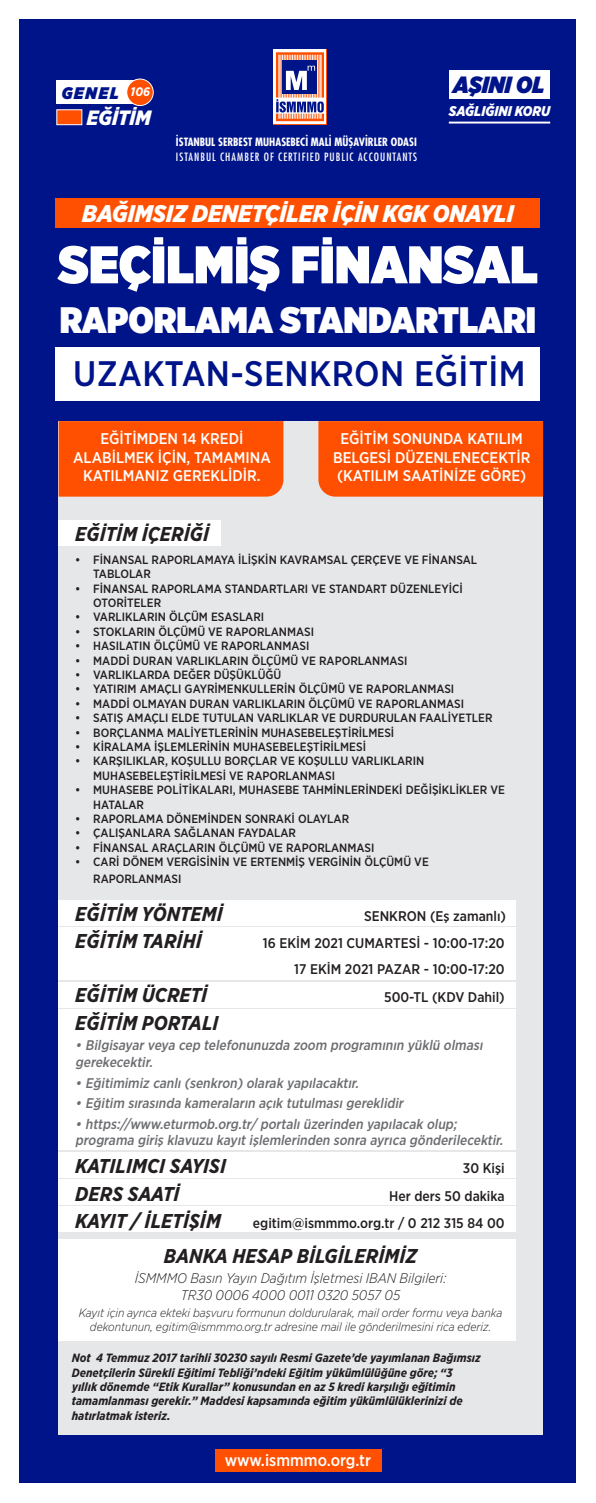
<style>
.page{position:relative;width:596px;height:1503px;background:#fff}
.page>*{position:absolute;margin:0;border:0;box-sizing:border-box;transform-origin:0 0}
.t1{font:900 52.8px "Gotham Narrow";color:#fff}
.t2{font:900 36.8px "Gotham Narrow";color:#fff}
.t3{font:500 35.4px "Gotham Narrow";letter-spacing:.01em;color:#001489}
.t4{font:italic 900 24px "Gotham Narrow";color:#fff}
.t5{font:italic 900 23.4px "Gotham Narrow";color:#001489}
.t6{font:italic 900 20.7px "Gotham Narrow";color:#fff}
.t7{font:italic 700 20px "Gotham Narrow";color:#231f20}
.t8{font:italic 900 16.8px "Gotham Narrow";letter-spacing:.1em;color:#001489}
.denemesinavi{font:500 16.5px "Gotham Narrow";color:#fff}
.denemesinavi-2{font:500 15.4px/18.7px "Gotham Narrow";color:#fff;text-align:center}
.t9{font:italic 900 14.1px "Gotham Narrow";color:#fff}
.t10{font:italic 500 14px/16.8px "Gotham Narrow";color:#6c6d70}
.t11{font:500 14px "Gotham Narrow";color:#231f20}
.t12{font:italic 300 14px/16.8px "Gotham Narrow";color:#231f20;text-align:center}
.t13{font:italic 700 12.4px "Gotham Narrow";color:#fff}
.t14{font:500 12px/14.4px "Gotham Narrow";color:#231f20}
.t15{font:italic 700 12px/14.4px "Gotham Narrow";color:#231f20}
.t16{font:italic 300 12px/14.4px "Gotham Narrow";color:#231f20;text-align:center}
.t17{font:700 condensed 11.1px "Futura Std";color:#fff}
.t18{font:condensed 11.1px "Futura Std";letter-spacing:.09em;color:#fff}
</style>
<div class="page">
<div style="left:20px;top:20px;width:555px;height:1463px;background:#001489"></div>
<div style="left:59px;top:421px;width:484px;height:1013px;background:#e6e7e9"></div>
<div style="left:215px;top:1449px;width:166px;height:22px;background:#fe5000"></div>
<div style="left:59px;top:421px;width:224px;height:75px;background:#fe5000"></div>
<div style="left:318px;top:421px;width:225px;height:75px;background:#fe5000"></div>
<div style="left:59px;top:1239px;width:456px;height:101px;background:#fff"></div>
<div style="left:59px;top:520px;width:162px;height:25px;background:#fff"></div>
<div style="left:59px;top:900px;width:456px;height:25px;background:#fff"></div>
<div style="left:59px;top:927px;width:456px;height:25px;background:#fff"></div>
<div style="left:59px;top:952px;width:456px;height:28px;background:#fff"></div>
<div style="left:59px;top:982px;width:456px;height:25px;background:#fff"></div>
<div style="left:59px;top:1009px;width:456px;height:140px;background:#fff"></div>
<div style="left:56px;top:347px;width:484px;height:54px;background:#fff"></div>
<div style="left:273px;top:49px;width:53px;height:75px;background:#fff"></div>
<div style="left:274px;top:50px;width:52px;height:74px;background:linear-gradient(to right,#fff,#fff)"></div>
<svg style="left:276px;top:52px;width:48px;height:69px;background:#a07c94"></svg>
<div style="left:56px;top:80px;width:84px;height:23px;background:#fff"></div>
<div style="left:127px;top:79px;width:26px;height:26px;background:#fe5000;border-radius:50%"></div>
<div style="left:126px;top:79px;width:27px;height:27px;border:1px solid #fff;border-radius:50%"></div>
<div style="left:56px;top:109px;width:26px;height:16px;background:#fe5000;border:1px solid #fff"></div>
<div style="left:56px;top:199px;width:484px;height:29px;background:#fe5000"></div>
<hr style="left:448px;top:122px;width:102px;height:1px;background:#fff">
<div style="left:448px;top:70px;width:101px;height:29px;background:#fff"></div>
<div style="left:59px;top:1152px;width:456px;height:25px;background:#fff"></div>
<div style="left:59px;top:1179px;width:456px;height:25px;background:#fff"></div>
<div style="left:59px;top:1206px;width:456px;height:25px;background:#fff"></div>
<p class="t8" style="left:62px;top:81px;width:59px">GENEL</p>
<p class="t13" style="left:130px;top:84px;width:21px">106</p>
<p class="t6" style="left:87px;top:104px;width:66px">EĞİTİM</p>
<p class="t17" style="left:176px;top:134px;width:242px">İSTANBUL SERBEST MUHASEBECİ MALİ MÜŞAVİRLER ODASI</p>
<p class="t18" style="left:176px;top:149px;width:242px">ISTANBUL CHAMBER OF CERTIFIED PUBLIC ACCOUNTANTS</p>
<p class="t5" style="left:453px;top:69px;width:93px">AŞINI OL</p>
<p class="t9" style="left:448px;top:102px;width:103px">SAĞLIĞINI KORU</p>
<p class="t4" style="left:82px;top:198px;width:433px">BAĞIMSIZ DENETÇİLER İÇİN KGK ONAYLI</p>
<p class="t1" style="left:58px;top:229px;width:481px">SEÇİLMİŞ FİNANSAL</p>
<p class="t2" style="left:60px;top:295px;width:477px">RAPORLAMA STANDARTLARI</p>
<p class="t3" style="left:73px;top:351px;width:453px">UZAKTAN-SENKRON EĞİTİM</p>
<p class="denemesinavi-2" style="left:73px;top:429px;width:199px">EĞITI MDEN 14 KREDI<br>ALABI LMEK IÇI N, TAMAMINA<br>KATILMANIZ GEREKLI DI R.</p>
<p class="denemesinavi-2" style="left:333px;top:429px;width:198px">EĞITI M SONUNDA KATILIM<br>BELGESI DÜZENLENECEKTI R (KATILIM SAATI NIZE GÖRE)</p>
<p class="t7" style="left:75px;top:521px;width:135px">EĞİTİM İÇERİĞİ</p>
<p class="t14" style="left:93px;top:552px;width:385px;text-indent:-18px">• FİNANSAL RAPORLAMAYA İLİŞKİN KAVRAMSAL ÇERÇEVE VE FİNANSAL<br>TABLOLAR</p>
<p class="t14" style="left:93px;top:581px;width:371px;text-indent:-18px">• FİNANSAL RAPORLAMA STANDARTLARI VE STANDART DÜZENLEYİCİ<br>OTORİTELER</p>
<p class="t14" style="left:75px;top:610px;width:190px">• VARLIKLARIN ÖLÇÜM ESASLARI</p>
<p class="t14" style="left:75px;top:624px;width:240px">• STOKLARIN ÖLÇÜMÜ VE RAPORLANMASI</p>
<p class="t14" style="left:75px;top:638px;width:235px">• HASILATIN ÖLÇÜMÜ VE RAPORLANMASI</p>
<p class="t14" style="left:75px;top:653px;width:333px">• MADDİ DURAN VARLIKLARIN ÖLÇÜMÜ VE RAPORLANMASI</p>
<p class="t14" style="left:75px;top:667px;width:208px">• VARLIKLARDA DEĞER DÜŞÜKLÜĞÜ</p>
<p class="t14" style="left:75px;top:682px;width:380px">• YATIRIM AMAÇLI GAYRİMENKULLERİN ÖLÇÜMÜ VE RAPORLANMASI</p>
<p class="t14" style="left:75px;top:696px;width:390px">• MADDİ OLMAYAN DURAN VARLIKLARIN ÖLÇÜMÜ VE RAPORLANMASI</p>
<p class="t14" style="left:75px;top:710px;width:418px">• SATIŞ AMAÇLI ELDE TUTULAN VARLIKLAR VE DURDURULAN FAALİYETLER</p>
<p class="t14" style="left:75px;top:725px;width:320px">• BORÇLANMA MALİYETLERİNİN MUHASEBELEŞTİRİLMESİ</p>
<p class="t14" style="left:75px;top:739px;width:292px">• KİRALAMA İŞLEMLERİNİN MUHASEBELEŞTİRİLMESİ</p>
<p class="t14" style="left:93px;top:754px;width:332px;text-indent:-18px">• KARŞILIKLAR, KOŞULLU BORÇLAR VE KOŞULLU VARLIKLARIN<br>MUHASEBELEŞTİRİLMESİ VE RAPORLANMASI</p>
<p class="t14" style="left:93px;top:782px;width:413px;text-indent:-18px">• MUHASEBE POLİTİKALARI, MUHASEBE TAHMİNLERİNDEKİ DEĞİŞİKLİKLER VE<br>HATALAR</p>
<p class="t14" style="left:75px;top:811px;width:275px">• RAPORLAMA DÖNEMİNDEN SONRAKİ OLAYLAR</p>
<p class="t14" style="left:75px;top:826px;width:222px">• ÇALIŞANLARA SAĞLANAN FAYDALAR</p>
<p class="t14" style="left:75px;top:840px;width:300px">• FİNANSAL ARAÇLARIN ÖLÇÜMÜ VE RAPORLANMASI</p>
<p class="t14" style="left:93px;top:853px;width:337px;line-height:16.8px;text-indent:-18px">• CARİ DÖNEM VERGİSİNİN VE ERTENMİŞ VERGİNİN ÖLÇÜMÜ VE<br>RAPORLANMASI</p>
<p class="t7" style="left:75px;top:900px;width:149px">EĞİTİM YÖNTEMİ</p>
<p class="t11" style="left:364px;top:906px;width:143px">SENKRON (Eş zamanlı)</p>
<p class="t7" style="left:75px;top:928px;width:128px">EĞİTİM TARİHİ</p>
<p class="t11" style="left:263px;top:934px;width:243px">16 EKİM 2021 CUMARTESİ - 10:00-17:20</p>
<p class="t11" style="left:294px;top:960px;width:212px">17 EKİM 2021 PAZAR - 10:00-17:20</p>
<p class="t7" style="left:75px;top:982px;width:134px">EĞİTİM ÜCRETİ</p>
<p class="t11" style="left:384px;top:988px;width:122px">500-TL (KDV Dahil)</p>
<p class="t7" style="left:75px;top:1009px;width:145px">EĞİTİM PORTALI</p>
<p class="t10" style="left:75px;top:1036px;width:411px">• Bilgisayarveya cep telefonunuzda zoom programının yüklü olması gerekecektir.</p>
<p class="t10" style="left:75px;top:1074px;width:288px">• Eğitimimiz canlı(senkron)olarak yapılacaktır.</p>
<p class="t10" style="left:75px;top:1094px;width:332px">• Eğitim sırasında kameraların açık tutulmasıgereklidir</p>
<p class="t10" style="left:75px;top:1115px;width:432px">• https://www.eturmob.org.tr/ portalıüzerinden yapılacak olup; programa giriş klavuzu kayıtişlemlerinden sonra ayrıca gönderilecektir.</p>
<p class="t7" style="left:75px;top:1153px;width:152px">KATILIMCI SAYISI</p>
<p class="t11" style="left:462px;top:1159px;width:43px">30 Kişi</p>
<p class="t7" style="left:75px;top:1180px;width:106px">DERS SAATİ</p>
<p class="t11" style="left:389px;top:1186px;width:117px">Her ders 50 dakika</p>
<p class="t7" style="left:75px;top:1208px;width:147px">KAYIT / İLETİŞİM</p>
<p class="t11" style="left:253px;top:1214px;width:253px">egitim@ismmmo.org.tr / 0 212 315 84 00</p>
<p class="t7" style="left:164px;top:1243px;width:255px">BANKA HESAP BİLGİLERİMİZ</p>
<p class="t12" style="left:135px;top:1269px;width:313px">İSMMMO Basın Yayın Dağıtım İşletmesi IBAN Bilgileri:<br>TR30 0006 4000 0011 0320 5057 05</p>
<p class="t16" style="left:79px;top:1305px;width:425px">Kayıt için ayrıca ekteki başvuru formunun doldurularak, mail order formu veya banka dekontunun, egitim@ismmmo.org.tr adresine mail ile gönderilmesini rica ederiz.</p>
<p class="t15" style="left:72px;top:1350px;width:410px">Not 4 Temmuz 2017 tarihli 30230 sayılı Resmi Gazete’de yayımlanan Bağımsız Denetçilerin Sürekli Eğitimi Tebliği’ndeki Eğitim yükümlülüğüne göre; “3 yıllık dönemde “Etik Kurallar” konusundan en az 5 kredi karşılığı eğitimin tamamlanması gerekir.” Maddesi kapsamında eğitim yükümlülüklerinizi de hatırlatmak isteriz.</p>
<p class="denemesinavi" style="left:225px;top:1449px;width:147px">www.ismmmo.org.tr</p>
</div>
